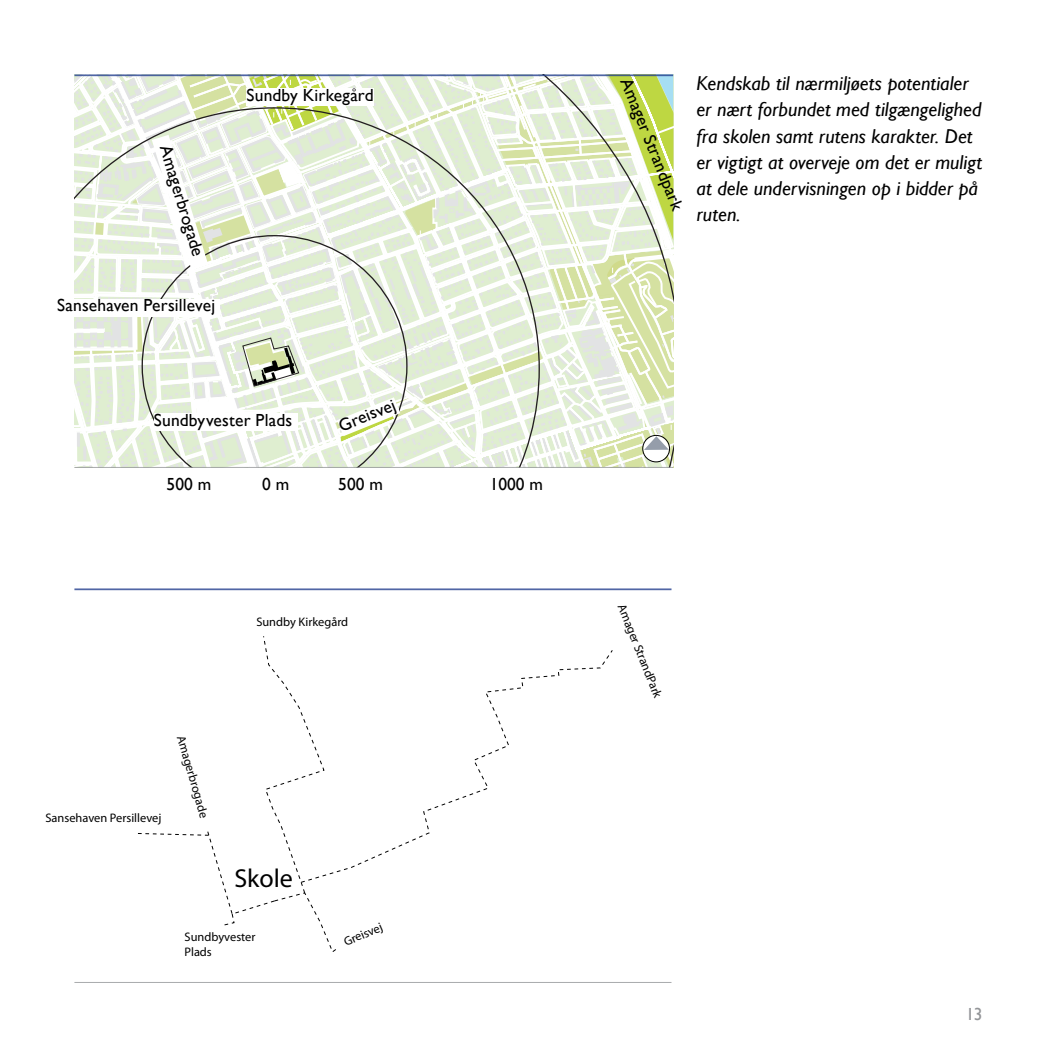
<style>
.page{position:relative;width:1042px;height:1042px;background:#fff}
.page>*{position:absolute;margin:0;border:0;box-sizing:border-box;transform-origin:0 0}
.t1{font:26.07px "Myriad Pro";color:#000}
.Figurtekst{font:italic 20.12px/26.2px "Gill Sans";color:#000}
.Figurtekst-2{font:17.5px "Gill Sans";letter-spacing:.01em;color:#000}
.t2{font:17.5px "Gill Sans";color:#939598}
.t3{font:12.42px/14.9px "Myriad Pro";color:#000}
</style>
<div class="page">
<svg style="left:137px;top:636px;width:199px;height:316px"></svg>
<svg style="left:300px;top:649px;width:313px;height:234px"></svg>
<svg style="left:74px;top:74px;width:600px;height:394px"></svg>
<hr style="left:74px;top:588px;width:597px;height:2px;background:#25408f">
<hr style="left:74px;top:982px;width:597px;height:1px;background:#939598">
<hr style="left:74px;top:74px;width:599px;height:2px;background:#25408f">
<hr style="left:74px;top:467px;width:599px;height:1px;background:#939598">
<p class="Figurtekst-2" style="left:175px;top:143px;width:117px;rotate:73deg">Amagerbrogade</p>
<p class="Figurtekst-2" style="left:57px;top:295px;width:160px">Sansehaven Persillevej</p>
<p class="Figurtekst-2" style="left:246px;top:85px;width:129px">Sundby Kirkegård</p>
<p class="Figurtekst-2" style="left:154px;top:409px;width:140px">Sundbyvester Plads</p>
<p class="Figurtekst-2" style="left:336px;top:416px;width:61px;rotate:-22deg">Greisvej</p>
<p class="Figurtekst-2" style="left:167px;top:474px;width:46px">500 m</p>
<p class="Figurtekst-2" style="left:262px;top:474px;width:29px">0 m</p>
<p class="Figurtekst-2" style="left:338px;top:474px;width:46px">500 m</p>
<p class="Figurtekst-2" style="left:490px;top:474px;width:55px">1000 m</p>
<p class="t3" style="left:256px;top:614px;width:93px">Sundby Kirkegård</p>
<p class="t3" style="left:45px;top:810px;width:117px">Sansehaven Persillevej</p>
<p class="t3" style="left:188px;top:733px;width:86px;rotate:74deg">Amagerbrogade</p>
<p class="t1" style="left:234px;top:862px;width:60px">Skole</p>
<p class="t3" style="left:185px;top:929px;width:73px">Sundbyvester<br>Plads</p>
<p class="t3" style="left:341px;top:935px;width:43px;rotate:-23deg">Greisvej</p>
<p class="Figurtekst-2" style="left:635px;top:75px;width:142px;rotate:68deg">Amager Strandpark</p>
<p class="Figurtekst" style="left:696px;top:70px;width:287px">Kendskab til nærmiljøets potentialer er nært forbundet med tilgængelighed fra skolen samt rutens karakter. Det er vigtigt at overveje om det er muligt at dele undervisningen op i bidder på ruten.</p>
<p class="t3" style="left:628px;top:602px;width:101px;rotate:68deg">Amager StrandPark</p>
<p class="t2" style="left:966px;top:1004px;width:18px">13</p>
</div>
